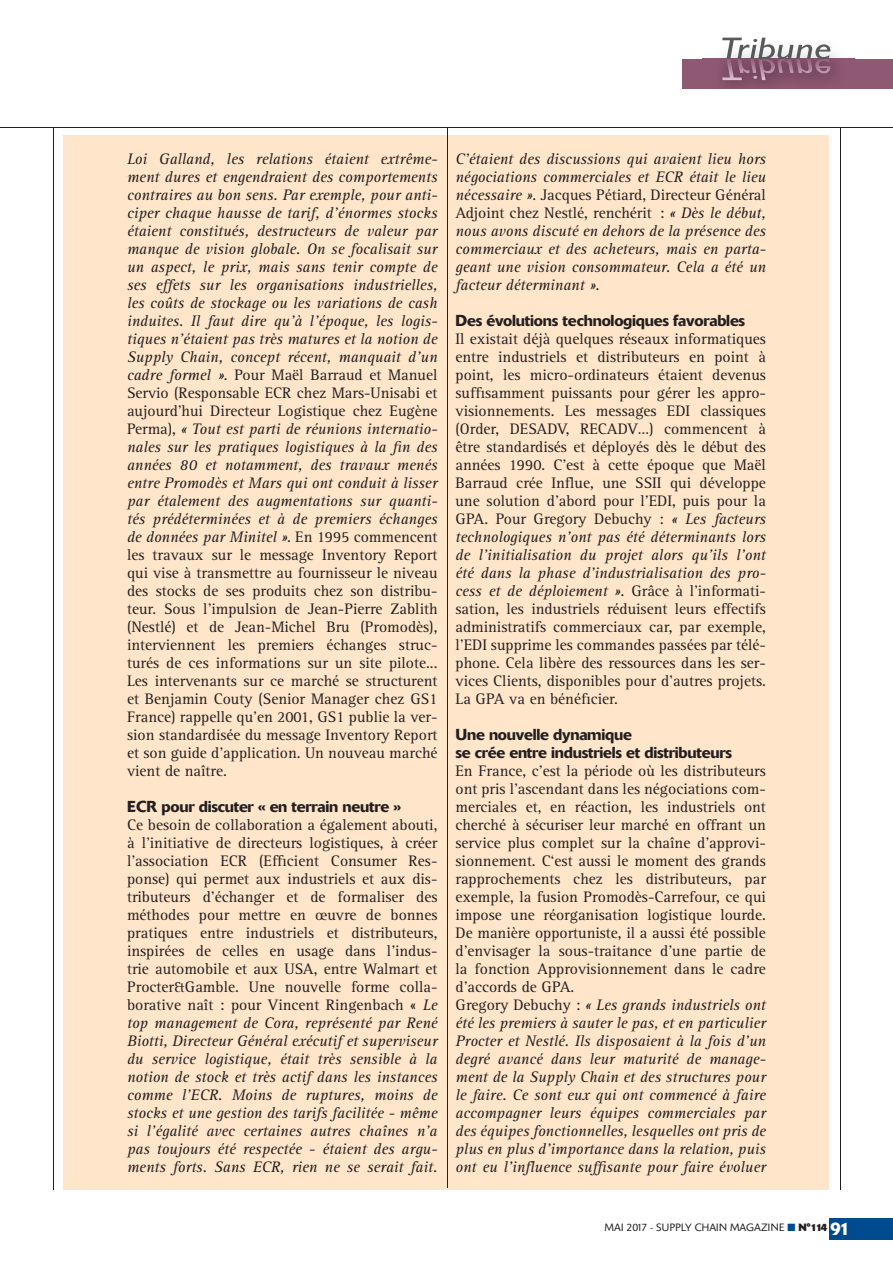
<style>
.page{position:relative;width:893px;height:1263px;background:#fff}
.page>*{position:absolute;margin:0;border:0;box-sizing:border-box;transform-origin:0 0}
.t1{font:15.75px/18px "Rotis Serif";color:#231f20;text-align:justify}
.t2{font:italic 15.75px/18px "Rotis Serif";color:#231f20;text-align:justify}
.t3{font:500 15.75px/18px "Delta";letter-spacing:-.015em;color:#231f20}
.t4{font:300 10.5px "Delta";color:#231f20}
.s1{font-style:normal}
.s2{font-style:italic}
.s3{color:#004a8f}
.s4{font-weight:700}
.s5{font-weight:500;font-size:18px;color:#fff}
</style>
<div class="page">
<div style="left:829px;top:1218px;width:64px;height:22px;background:#004a8f"></div>
<hr style="left:53px;top:128px;width:1px;height:1062px;background:#231f20">
<hr style="left:840px;top:128px;width:1px;height:1062px;background:#231f20">
<hr style="left:0;top:127px;width:893px;height:1px;background:#231f20">
<div style="left:64px;top:135px;width:765px;height:1055px;background:#ffe5ca"></div>
<div style="left:682px;top:59px;width:211px;height:29px;background:#8f5873"></div>
<img style="left:702px;top:53px;width:153px;height:34px">
<svg style="left:722px;top:38px;width:109px;height:42px"></svg>
<hr style="left:447px;top:128px;width:1px;height:1060px;background:#231f20">
<p class="t2" style="left:127px;top:151px;width:312px">Loi Galland, les relations étaient extrême&shy;ment dures et engendraient des comportements contraires au bon sens. Par exemple, pour anti&shy;ciper chaque hausse de tarif, d’énormes stocks étaient constitués, destructeurs de valeur par manque de vision globale. On se focalisait sur un aspect, le prix, mais sans tenir compte de ses effets sur les organisations industrielles, les coûts de stockage ou les variations de cash induites. Il faut dire qu’à l’époque, les logis&shy;tiques n’étaient pas très matures et la notion de Supply Chain, concept récent, manquait d’un cadre formel »<span class="s1">. Pour Maël Barraud et Manuel Servio (Responsable ECR chez Mars-Unisabi et aujourd’hui Directeur Logistique chez Eugène Perma),</span> « Tout est parti de réunions internatio&shy;nales sur les pratiques logistiques à la fin des années 80 et notamment, des travaux menés entre Promodès et Mars qui ont conduit à lisser par étalement des augmentations sur quanti&shy;tés prédéterminées et à de premiers échanges de données par Minitel »<span class="s1">. En 1995 commencent les travaux sur le message Inventory Report qui vise à transmettre au fournisseur le niveau des stocks de ses produits chez son distribu&shy;teur. Sous l’impulsion de Jean-Pierre Zablith (Nestlé) et de Jean-Michel Bru (Promodès), interviennent les premiers échanges struc&shy;turés de ces informations sur un site pilote...<br>Les intervenants sur ce marché se structurent et Benjamin Couty (Senior Manager chez GS1<br>France) rappelle qu’en 2001, GS1 publie la ver&shy;sion standardisée du message Inventory Report et son guide d’application. Un nouveau marché vient de naître.</span></p>
<p class="t3" style="left:127px;top:798px;width:275px">ECR pour discuter « en terrain neutre »</p>
<p class="t1" style="left:127px;top:817px;width:312px">Ce besoin de collaboration a également abouti, à l’initiative de directeurs logistiques, à créer l’association ECR (Efficient Consumer Res&shy;ponse) qui permet aux industriels et aux dis&shy;tributeurs d’échanger et de formaliser des méthodes pour mettre en œuvre de bonnes pratiques entre industriels et distributeurs, inspirées de celles en usage dans l’indus&shy;trie automobile et aux USA, entre Walmart et Procter&amp;Gamble. Une nouvelle forme colla&shy;borative naît : pour Vincent Ringenbach « <span class="s2">Le top management de Cora, représenté par René Biotti, Directeur Général exécutif et superviseur du service logistique, était très sensible à la notion de stock et très actif dans les instances comme l’ECR. Moins de ruptures, moins de stocks et une gestion des tarifs facilitée - même si l’égalité avec certaines autres chaînes n’a pas toujours été respectée - étaient des argu&shy;ments forts. Sans ECR, rien ne se serait fait.</span></p>
<p class="t2" style="left:455px;top:151px;width:312px">C’étaient des discussions qui avaient lieu hors négociations commerciales et ECR était le lieu nécessaire »<span class="s1">. Jacques Pétiard, Directeur Général Adjoint chez Nestlé, renchérit :</span> « Dès le début, nous avons discuté en dehors de la présence des commerciaux et des acheteurs, mais en parta&shy;geant une vision consommateur. Cela a été un facteur déterminant ».</p>
<p class="t3" style="left:455px;top:313px;width:291px">Des évolutions technologiques favorables</p>
<p class="t1" style="left:455px;top:331px;width:312px">Il existait déjà quelques réseaux informatiques entre industriels et distributeurs en point à point, les micro-ordinateurs étaient devenus suffisamment puissants pour gérer les appro&shy;visionnements. Les messages EDI classiques (Order, DESADV, RECADV…) commencent à être standardisés et déployés dès le début des années 1990. C’est à cette époque que Maël Barraud crée Influe, une SSII qui développe une solution d’abord pour l’EDI, puis pour la GPA. Pour Gregory Debuchy : <span class="s2">« Les facteurs technologiques n’ont pas été déterminants lors de l’initialisation du projet alors qu’ils l’ont été dans la phase d’industrialisation des pro&shy;cess et de déploiement ».</span> Grâce à l’informati&shy;sation, les industriels réduisent leurs effectifs administratifs commerciaux car, par exemple, l’EDI supprime les commandes passées par télé&shy;phone. Cela libère des ressources dans les ser&shy;vices Clients, disponibles pour d’autres projets.<br>La GPA va en bénéficier.</p>
<p class="t3" style="left:455px;top:727px;width:278px">Une nouvelle dynamique<br>se crée entre industriels et distributeurs</p>
<p class="t1" style="left:455px;top:763px;width:312px;text-align:left">En France, c’est la période où les distributeurs ont pris l’ascendant dans les négociations com&shy;merciales et, en réaction, les industriels ont cherché à sécuriser leur marché en offrant un service plus complet sur la chaîne d’approvi&shy;sionnement. C‘est aussi le moment des grands rapprochements chez les distributeurs, par exemple, la fusion Promodès-Carrefour, ce qui impose une réorganisation logistique lourde.<br>De manière opportuniste, il a aussi été possible d’envisager la sous-traitance d’une partie de la fonction Approvisionnement dans le cadre d’accords de GPA.<br>Gregory Debuchy : <span class="s2">« Les grands industriels ont été les premiers à sauter le pas, et en particulier Procter et Nestlé. Ils disposaient à la fois d’un degré avancé dans leur maturité de manage&shy;ment de la Supply Chain et des structures pour le faire. Ce sont eux qui ont commencé à faire accompagner leurs équipes commerciales par des équipes fonctionnelles, lesquelles ont pris de plus en plus d’importance dans la relation, puis ont eu l’influence suffisante pour faire évoluer</span></p>
<p class="t4" style="left:604px;top:1224px;width:247px">MAI 2017 - SUPPLY CHAIN MAGAZINE <span class="s3">■</span> <span class="s4">N°114</span> <span class="s5">91</span></p>
</div>
